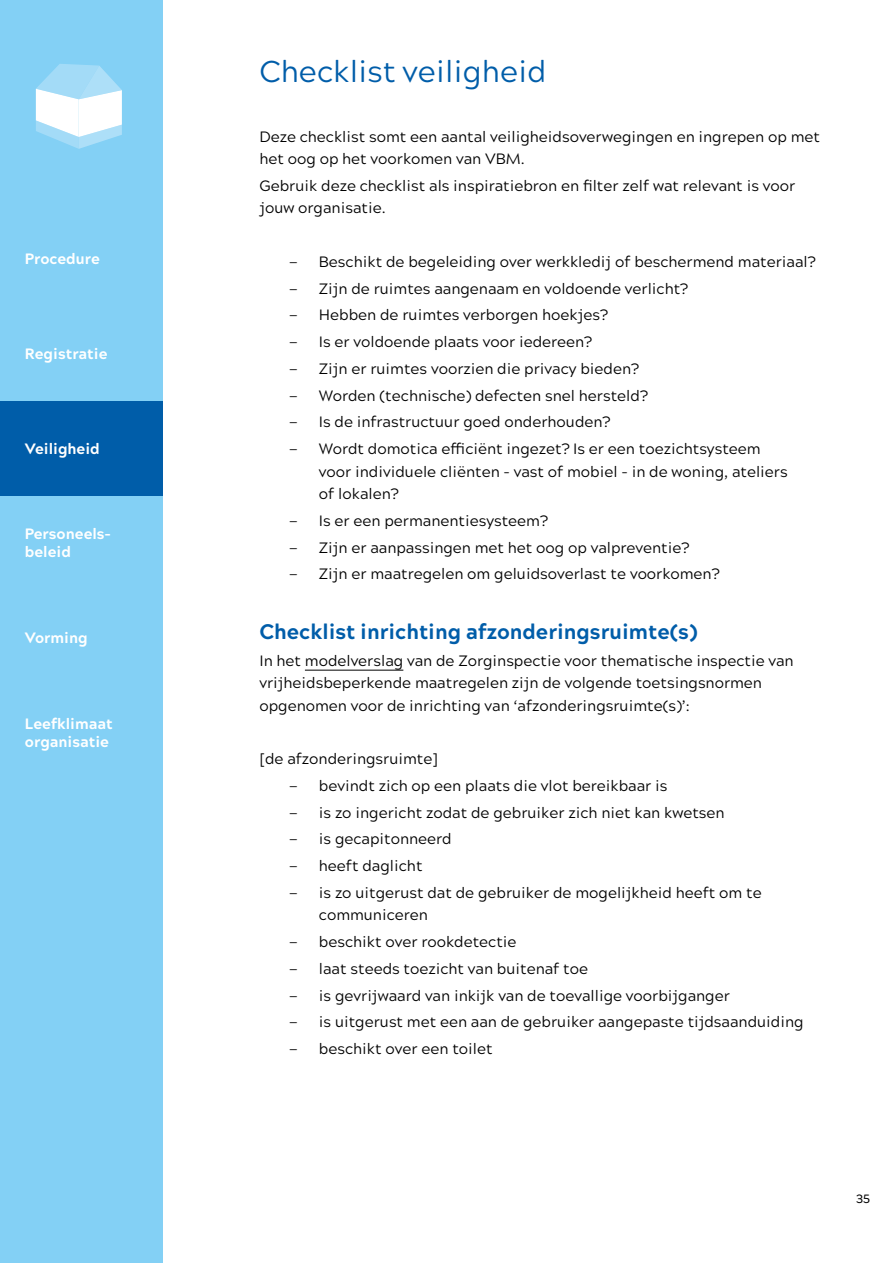
<style>
.page{position:relative;width:893px;height:1263px;background:#fff}
.page>*{position:absolute;margin:0;border:0;box-sizing:border-box;transform-origin:0 0}
.t1{font:30px "Acherus Grotesque";color:#005da9}
.t2{font:800 21px "Acherus Grotesque";color:#005da9}
.t3{font:15px/22.5px "Acherus Grotesque";color:#000}
.t4{font:800 15px/18px "Acherus Grotesque";color:#fff}
.t5{font:500 12px "Acherus Grotesque";color:#000}
</style>
<div class="page">
<div style="left:0;top:0;width:162px;height:213px;background:#83d0f5"></div>
<hr style="left:305px;top:670px;width:98px;height:1px;background:#000">
<div style="left:0;top:779px;width:162px;height:484px;background:#83d0f5"></div>
<div style="left:0;top:685px;width:162px;height:94px;background:#83d0f5"></div>
<div style="left:0;top:590px;width:162px;height:95px;background:#83d0f5"></div>
<div style="left:0;top:495px;width:162px;height:95px;background:#83d0f5"></div>
<div style="left:0;top:401px;width:162px;height:94px;background:#005da9"></div>
<div style="left:0;top:212px;width:162px;height:94px;background:#83d0f5"></div>
<div style="left:0;top:306px;width:162px;height:95px;background:#83d0f5"></div>
<svg style="left:36px;top:64px;width:86px;height:85px"></svg>
<p class="t4" style="left:25px;top:249px;width:77px">Procedure</p>
<p class="t4" style="left:25px;top:344px;width:84px">Registratie</p>
<p class="t4" style="left:25px;top:439px;width:76px">Veiligheid</p>
<p class="t4" style="left:25px;top:524px;width:88px">Personeels&shy;beleid</p>
<p class="t4" style="left:25px;top:628px;width:64px">Vorming</p>
<p class="t4" style="left:25px;top:714px;width:89px">Leefklimaat organisatie</p>
<h1 class="t1" style="left:259px;top:46px;width:288px">Checklist veiligheid</h1>
<p class="t3" style="left:259px;top:124px;width:562px">Deze checklist somt een aantal veiligheidsoverwegingen en ingrepen op met het oog op het voorkomen van VBM.</p>
<p class="t3" style="left:259px;top:173px;width:537px">Gebruik deze checklist als inspiratiebron en filter zelf wat relevant is voor jouw organisatie.</p>
<p class="t3" style="left:289px;top:249px;width:10px">−</p>
<p class="t3" style="left:319px;top:249px;width:498px">Beschikt de begeleiding over werkkledij of beschermend materiaal?</p>
<p class="t3" style="left:289px;top:276px;width:10px">−</p>
<p class="t3" style="left:319px;top:276px;width:371px">Zijn de ruimtes aangenaam en voldoende verlicht?</p>
<p class="t3" style="left:289px;top:303px;width:10px">−</p>
<p class="t3" style="left:319px;top:303px;width:290px">Hebben de ruimtes verborgen hoekjes?</p>
<p class="t3" style="left:289px;top:330px;width:10px">−</p>
<p class="t3" style="left:319px;top:330px;width:275px">Is er voldoende plaats voor iedereen?</p>
<p class="t3" style="left:289px;top:356px;width:10px">−</p>
<p class="t3" style="left:319px;top:356px;width:321px">Zijn er ruimtes voorzien die privacy bieden?</p>
<p class="t3" style="left:289px;top:383px;width:10px">−</p>
<p class="t3" style="left:319px;top:383px;width:330px">Worden (technische) defecten snel hersteld?</p>
<p class="t3" style="left:289px;top:410px;width:10px">−</p>
<p class="t3" style="left:319px;top:410px;width:293px">Is de infrastructuur goed onderhouden?</p>
<p class="t3" style="left:289px;top:437px;width:10px">−</p>
<p class="t3" style="left:319px;top:437px;width:470px">Wordt domotica efficiënt ingezet? Is er een toezichtsysteem voor individuele cliënten - vast of mobiel - in de woning, ateliers of lokalen?</p>
<p class="t3" style="left:289px;top:508px;width:10px">−</p>
<p class="t3" style="left:319px;top:508px;width:230px">Is er een permanentiesysteem?</p>
<p class="t3" style="left:289px;top:535px;width:10px">−</p>
<p class="t3" style="left:319px;top:535px;width:372px">Zijn er aanpassingen met het oog op valpreventie?</p>
<p class="t3" style="left:289px;top:562px;width:10px">−</p>
<p class="t3" style="left:319px;top:562px;width:402px">Zijn er maatregelen om geluidsoverlast te voorkomen?</p>
<h2 class="t2" style="left:259px;top:613px;width:440px">Checklist inrichting afzonderingsruimte(s)</h2>
<p class="t3" style="left:259px;top:648px;width:536px">In het modelverslag van de Zorginspectie voor thematische inspectie van vrijheidsbeperkende maatregelen zijn de volgende toetsingsnormen opgenomen voor de inrichting van ‘afzonderingsruimte(s)’:</p>
<p class="t3" style="left:289px;top:745px;width:151px;line-height:26.7px;text-indent:-30px">[de afzonderingsruimte] −</p>
<p class="t3" style="left:319px;top:774px;width:350px">bevindt zich op een plaats die vlot bereikbaar is</p>
<p class="t3" style="left:289px;top:800px;width:10px">−</p>
<p class="t3" style="left:319px;top:800px;width:407px">is zo ingericht zodat de gebruiker zich niet kan kwetsen</p>
<p class="t3" style="left:289px;top:827px;width:10px">−</p>
<p class="t3" style="left:319px;top:827px;width:134px">is gecapitonneerd</p>
<p class="t3" style="left:289px;top:854px;width:10px">−</p>
<p class="t3" style="left:319px;top:854px;width:105px">heeft daglicht</p>
<p class="t3" style="left:289px;top:880px;width:10px">−</p>
<p class="t3" style="left:319px;top:880px;width:444px">is zo uitgerust dat de gebruiker de mogelijkheid heeft om te communiceren</p>
<p class="t3" style="left:289px;top:930px;width:10px">−</p>
<p class="t3" style="left:319px;top:930px;width:199px">beschikt over rookdetectie</p>
<p class="t3" style="left:289px;top:956px;width:10px">−</p>
<p class="t3" style="left:319px;top:956px;width:271px">laat steeds toezicht van buitenaf toe</p>
<p class="t3" style="left:289px;top:983px;width:10px">−</p>
<p class="t3" style="left:319px;top:983px;width:413px">is gevrijwaard van inkijk van de toevallige voorbijganger</p>
<p class="t3" style="left:289px;top:1010px;width:10px">−</p>
<p class="t3" style="left:319px;top:1010px;width:486px">is uitgerust met een aan de gebruiker aangepaste tijdsaanduiding</p>
<p class="t3" style="left:289px;top:1037px;width:10px">−</p>
<p class="t3" style="left:319px;top:1037px;width:175px">beschikt over een toilet</p>
<p class="t5" style="left:856px;top:1189px;width:15px">35</p>
</div>
